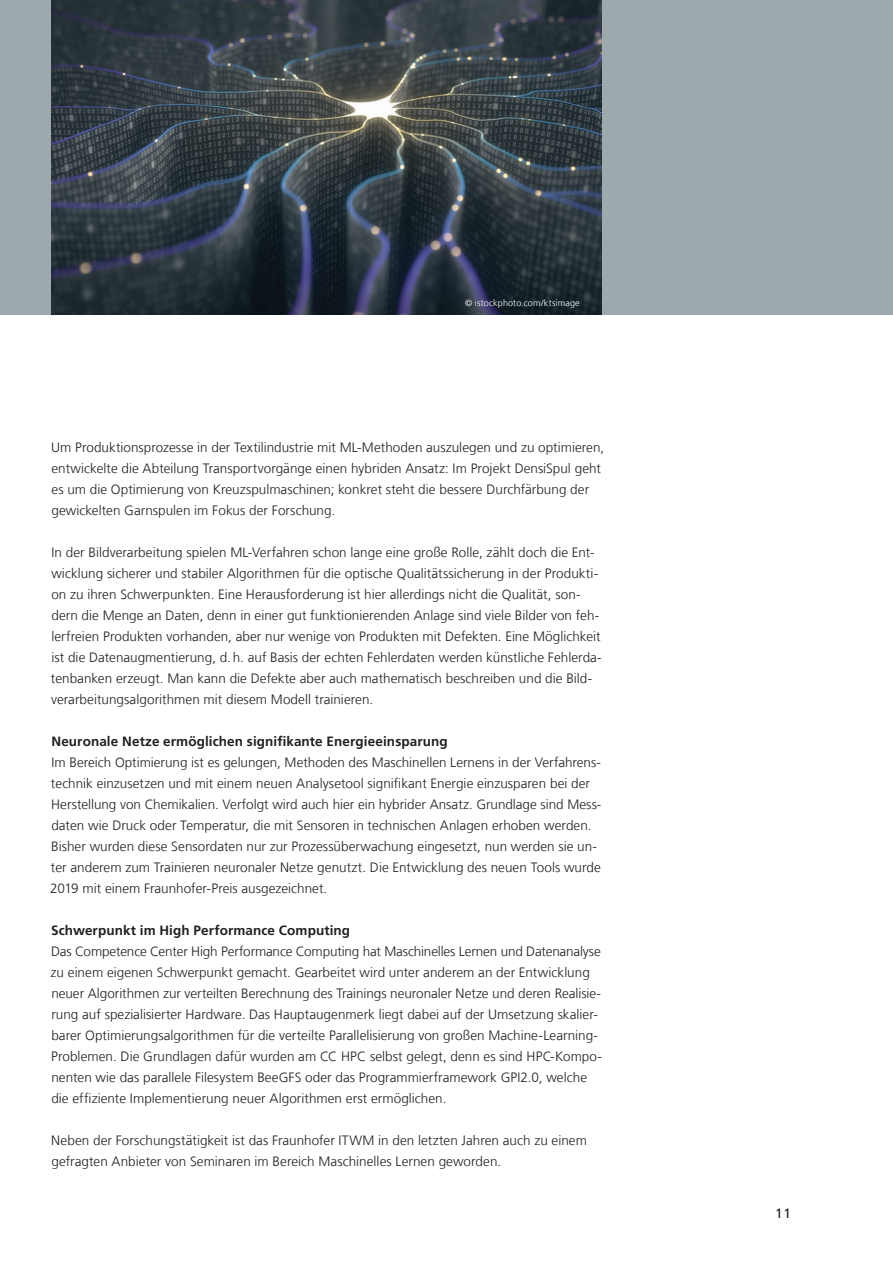
<style>
.page{position:relative;width:893px;height:1263px;background:#fff}
.page>*{position:absolute;margin:0;border:0;box-sizing:border-box;transform-origin:0 0}
.t1{font:300 13.5px/21px "Frutiger LT Com";color:#231f20}
.t2{font:700 13.5px "Frutiger LT Com";letter-spacing:.01em;color:#231f20}
.t3{font:13.5px "Frutiger LT Com";color:#231f20}
.t4{font:300 9px "Frutiger LT Com";letter-spacing:.02em;color:#fff}
</style>
<div class="page">
<div style="left:0;top:0;width:893px;height:315px;background:#9da9ad"></div>
<img style="left:51px;top:0;width:551px;height:315px">
<p class="t4" style="left:465px;top:298px;width:116px">© istockphoto.com/ktsimage</p>
<p class="t1" style="left:51px;top:436px;width:555px">Um Produktionsprozesse in der Textilindustrie mit ML-Methoden auszulegen und zu optimieren, entwickelte die Abteilung Transportvorgänge einen hybriden Ansatz: Im Projekt DensiSpul geht es um die Optimierung von Kreuzspulmaschinen; konkret steht die bessere Durchfärbung der gewickelten Garnspulen im Fokus der Forschung.</p>
<p class="t1" style="left:51px;top:541px;width:552px">In der Bildverarbeitung spielen ML-Verfahren schon lange eine große Rolle, zählt doch die Ent&shy;wicklung sicherer und stabiler Algorithmen für die optische Qualitätssicherung in der Produkti&shy;on zu ihren Schwerpunkten. Eine Herausforderung ist hier allerdings nicht die Qualität, son&shy;dern die Menge an Daten, denn in einer gut funktionierenden Anlage sind viele Bilder von feh&shy;lerfreien Produkten vorhanden, aber nur wenige von Produkten mit Defekten. Eine Möglichkeit ist die Datenaugmentierung, d.h. auf Basis der echten Fehlerdaten werden künstliche Fehlerda&shy;tenbanken erzeugt. Man kann die Defekte aber auch mathematisch beschreiben und die Bild&shy;verarbeitungsalgorithmen mit diesem Modell trainieren.</p>
<p class="t2" style="left:51px;top:733px;width:398px">Neuronale Netze ermöglichen signifikante Energieeinsparung</p>
<p class="t1" style="left:50px;top:751px;width:553px">Im Bereich Optimierung ist es gelungen, Methoden des Maschinellen Lernens in der Verfahrens&shy;technik einzusetzen und mit einem neuen Analysetool signifikant Energie einzusparen bei der Herstellung von Chemikalien. Verfolgt wird auch hier ein hybrider Ansatz. Grundlage sind Mess&shy;daten wie Druck oder Temperatur, die mit Sensoren in technischen Anlagen erhoben werden.<br>Bisher wurden diese Sensordaten nur zur Prozessüberwachung eingesetzt, nun werden sie un&shy;ter anderem zum Trainieren neuronaler Netze genutzt. Die Entwicklung des neuen Tools wurde 2019 mit einem Fraunhofer-Preis ausgezeichnet.</p>
<p class="t2" style="left:51px;top:922px;width:301px">Schwerpunkt im High Performance Computing</p>
<p class="t1" style="left:51px;top:941px;width:553px">Das Competence Center High Performance Computing hat Maschinelles Lernen und Datenanalyse zu einem eigenen Schwerpunkt gemacht. Gearbeitet wird unter anderem an der Entwicklung neuer Algorithmen zur verteilten Berechnung des Trainings neuronaler Netze und deren Realisie&shy;rung auf spezialisierter Hardware. Das Hauptaugenmerk liegt dabei auf der Umsetzung skalier&shy;barer Optimierungsalgorithmen für die verteilte Parallelisierung von großen Machine-Learning-Problemen. Die Grundlagen dafür wurden am CC HPC selbst gelegt, denn es sind HPC-Kompo&shy;nenten wie das parallele Filesystem BeeGFS oder das Programmierframework GPI2.0, welche die effiziente Implementierung neuer Algorithmen erst ermöglichen.</p>
<p class="t1" style="left:51px;top:1130px;width:537px">Neben der Forschungstätigkeit ist das Fraunhofer ITWM in den letzten Jahren auch zu einem gefragten Anbieter von Seminaren im Bereich Maschinelles Lernen geworden.</p>
<p class="t3" style="left:775px;top:1205px;width:17px">11</p>
</div>
